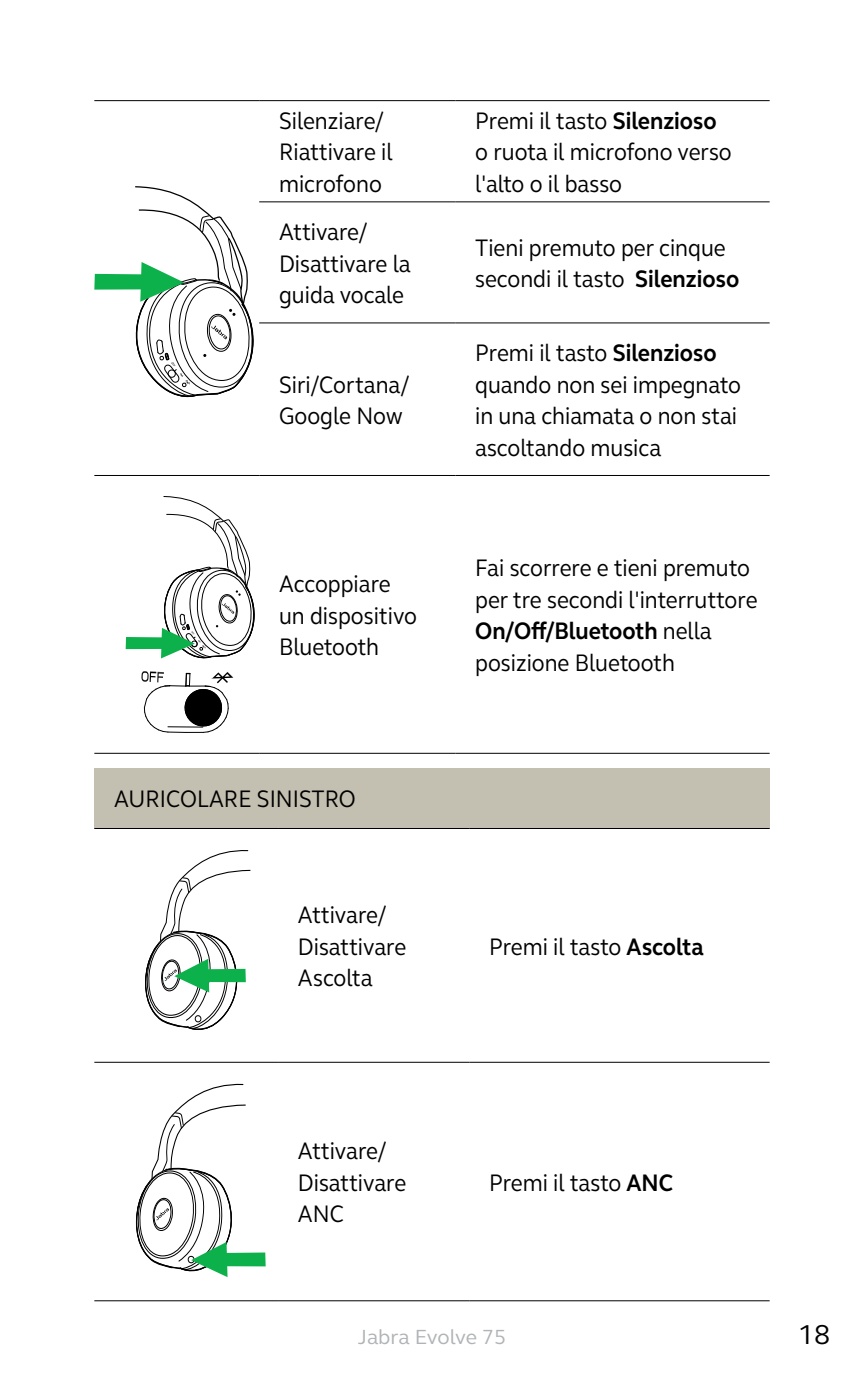
<style>
.page{position:relative;width:864px;height:1389px;background:#fff}
.page>*{position:absolute;margin:0;border:0;box-sizing:border-box;transform-origin:0 0}
.t1{font:28px "GN Elliot";color:#000}
.t2{font:24.5px/31.5px "GN Elliot";color:#000;scale:.9 1}
.t3{font:21px "GN Elliot";letter-spacing:-.005em;color:#b1b4b6}
.s1{font-weight:700}
</style>
<div class="page">
<hr style="left:94px;top:100px;width:165px;height:1px;background:#000">
<hr style="left:259px;top:100px;width:196px;height:1px;background:#000">
<hr style="left:455px;top:100px;width:314px;height:1px;background:#000">
<hr style="left:455px;top:201px;width:314px;height:1px;background:#000">
<hr style="left:455px;top:322px;width:314px;height:2px;background:#000">
<hr style="left:455px;top:475px;width:314px;height:1px;background:#000">
<hr style="left:455px;top:753px;width:314px;height:1px;background:#000">
<hr style="left:259px;top:201px;width:196px;height:1px;background:#000">
<hr style="left:259px;top:322px;width:196px;height:2px;background:#000">
<hr style="left:259px;top:475px;width:196px;height:1px;background:#000">
<hr style="left:259px;top:753px;width:196px;height:1px;background:#000">
<hr style="left:94px;top:475px;width:165px;height:1px;background:#000">
<hr style="left:94px;top:753px;width:165px;height:1px;background:#000">
<svg style="left:94px;top:186px;width:160px;height:212px"></svg>
<svg style="left:141px;top:671px;width:92px;height:62px"></svg>
<svg style="left:126px;top:496px;width:129px;height:163px"></svg>
<div style="left:94px;top:768px;width:675px;height:60px;background:#c4c0b1"></div>
<hr style="left:94px;top:828px;width:184px;height:1px;background:#000">
<hr style="left:94px;top:1062px;width:184px;height:1px;background:#000">
<hr style="left:278px;top:828px;width:191px;height:1px;background:#000">
<hr style="left:469px;top:828px;width:300px;height:1px;background:#000">
<hr style="left:278px;top:1062px;width:191px;height:1px;background:#000">
<hr style="left:469px;top:1062px;width:300px;height:1px;background:#000">
<hr style="left:469px;top:1300px;width:300px;height:1px;background:#000">
<hr style="left:278px;top:1300px;width:191px;height:1px;background:#000">
<hr style="left:94px;top:1300px;width:184px;height:1px;background:#000">
<svg style="left:145px;top:850px;width:106px;height:180px"></svg>
<svg style="left:135px;top:1083px;width:130px;height:194px"></svg>
<p class="t2" style="left:279px;top:104px;width:128px">Silenziare/<br>Riattivare il microfono</p>
<p class="t2" style="left:475px;top:104px;width:286px">Premi il tasto <span class="s1">Silenzioso </span>o ruota il microfono verso l'alto o il basso</p>
<p class="t2" style="left:279px;top:215px;width:148px">Attivare/<br>Disattivare la guida vocale</p>
<p class="t2" style="left:475px;top:231px;width:295px">Tieni premuto per cinque secondi il tasto <span class="s1">Silenzioso</span></p>
<p class="t2" style="left:279px;top:368px;width:146px">Siri/Cortana/<br>Google Now</p>
<p class="t2" style="left:279px;top:567px;width:155px">Accoppiare un dispositivo<br>Bluetooth</p>
<p class="t2" style="left:114px;top:783px;width:270px">AURICOLARE SINISTRO</p>
<p class="t2" style="left:298px;top:898px;width:122px">Attivare/<br>Disattivare<br>Ascolta</p>
<p class="t2" style="left:475px;top:337px;width:297px">Premi il tasto <span class="s1">Silenzioso </span>quando non sei impegnato in una chiamata o non stai ascoltando musica</p>
<p class="t2" style="left:475px;top:552px;width:315px">Fai scorrere e tieni premuto per tre secondi l'interruttore<br><span class="s1">On/Off/Bluetooth</span> nella posizione Bluetooth</p>
<p class="t2" style="left:489px;top:930px;width:240px">Premi il tasto <span class="s1">Ascolta</span></p>
<p class="t2" style="left:298px;top:1135px;width:122px">Attivare/<br>Disattivare<br>ANC</p>
<p class="t2" style="left:489px;top:1166px;width:206px">Premi il tasto <span class="s1">ANC</span></p>
<p class="t3" style="left:357px;top:1323px;width:150px">Jabra Evolve 75</p>
<p class="t1" style="left:797px;top:1316px;width:34px">18</p>
</div>
